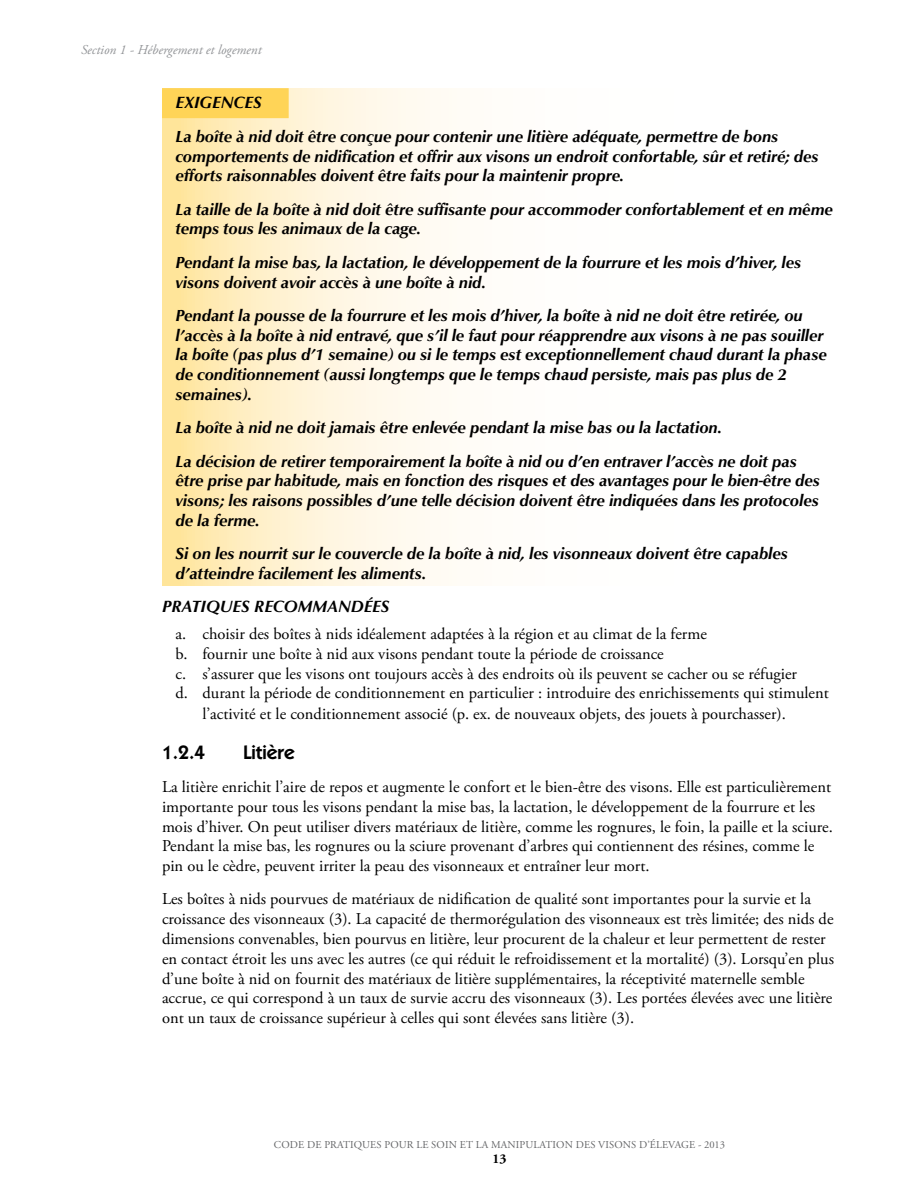
<style>
.page{position:relative;width:918px;height:1188px;background:#fff}
.page>*{position:absolute;margin:0;border:0;box-sizing:border-box;transform-origin:0 0}
.t1{font:600 19.5px "ITC Kabel Std";color:#000}
.t2{font:16.5px/19.8px "Adobe Garamond Pro";color:#000}
.t3{font:italic 700 16.5px/19.8px "Classico URW";color:#000}
.t4{font:italic 700 16.5px "Optima";color:#000}
.t5{font:italic 13.5px "Adobe Garamond Pro";color:#939598}
.t6{font:700 13.5px "Adobe Garamond Pro";color:#000}
.t7{font:10.5px "Adobe Garamond Pro";letter-spacing:.015em;color:#636466}
</style>
<div class="page">
<svg style="left:162px;top:88px;width:290px;height:497px"></svg>
<div style="left:162px;top:88px;width:127px;height:30px;background:#ffd457"></div>
<p class="t5" style="left:81px;top:42px;width:182px">Section 1 - Hébergement et logement</p>
<p class="t4" style="left:176px;top:93px;width:88px">EXIGENCES</p>
<p class="t3" style="left:176px;top:125px;width:644px">La boîte à nid doit être conçue pour contenir une litière adéquate, permettre de bons comportements de nidification et offrir aux visons un endroit confortable, sûr et retiré; des efforts raisonnables doivent être faits pour la maintenir propre.</p>
<p class="t3" style="left:176px;top:198px;width:659px">La taille de la boîte à nid doit être suffisante pour accommoder confortablement et en même temps tous les animaux de la cage.</p>
<p class="t3" style="left:176px;top:251px;width:627px">Pendant la mise bas, la lactation, le développement de la fourrure et les mois d’hiver, les visons doivent avoir accès à une boîte à nid.</p>
<p class="t3" style="left:176px;top:304px;width:653px">Pendant la pousse de la fourrure et les mois d’hiver, la boîte à nid ne doit être retirée, ou l’accès à la boîte à nid entravé, que s’il le faut pour réapprendre aux visons à ne pas souiller la boîte (pas plus d’1 semaine) ou si le temps est exceptionnellement chaud durant la phase de conditionnement (aussi longtemps que le temps chaud persiste, mais pas plus de 2 semaines).</p>
<p class="t3" style="left:176px;top:410px;width:623px;line-height:33.3px">La boîte à nid ne doit jamais être enlevée pendant la mise bas ou la lactation.<br>La décision de retirer temporairement la boîte à nid ou d’en entraver l’accès ne doit pas</p>
<p class="t3" style="left:176px;top:470px;width:646px;text-align:justify">être prise par habitude, mais en fonction des risques et des avantages pour le bien-être des visons; les raisons possibles d’une telle décision doivent être indiquées dans les protocoles de la ferme.</p>
<p class="t3" style="left:176px;top:543px;width:614px">Si on les nourrit sur le couvercle de la boîte à nid, les visonneaux doivent être capables d’atteindre facilement les aliments.</p>
<p class="t4" style="left:162px;top:597px;width:229px">PRATIQUES RECOMMANDÉES</p>
<p class="t2" style="left:176px;top:624px;width:533px">a. choisir des boîtes à nids idéalement adaptées à la région et au climat de la ferme</p>
<p class="t2" style="left:176px;top:644px;width:490px">b. fournir une boîte à nid aux visons pendant toute la période de croissance</p>
<p class="t2" style="left:176px;top:664px;width:623px">c. s’assurer que les visons ont toujours accès à des endroits où ils peuvent se cacher ou se réfugier</p>
<p class="t2" style="left:176px;top:684px;width:655px">d. durant la période de conditionnement en particulier : introduire des enrichissements qui stimulent</p>
<p class="t2" style="left:202px;top:704px;width:585px">l’activité et le conditionnement associé (p. ex. de nouveaux objets, des jouets à pourchasser).</p>
<p class="t1" style="left:162px;top:741px;width:45px">1.2.4</p>
<p class="t1" style="left:243px;top:741px;width:53px">Litière</p>
<p class="t2" style="left:162px;top:777px;width:672px">La litière enrichit l’aire de repos et augmente le confort et le bien-être des visons. Elle est particulièrement importante pour tous les visons pendant la mise bas, la lactation, le développement de la fourrure et les mois d’hiver. On peut utiliser divers matériaux de litière, comme les rognures, le foin, la paille et la sciure.<br>Pendant la mise bas, les rognures ou la sciure provenant d’arbres qui contiennent des résines, comme le pin ou le cèdre, peuvent irriter la peau des visonneaux et entraîner leur mort.</p>
<p class="t2" style="left:162px;top:890px;width:674px">Les boîtes à nids pourvues de matériaux de nidification de qualité sont importantes pour la survie et la croissance des visonneaux (3). La capacité de thermorégulation des visonneaux est très limitée; des nids de dimensions convenables, bien pourvus en litière, leur procurent de la chaleur et leur permettent de rester en contact étroit les uns avec les autres (ce qui réduit le refroidissement et la mortalité) (3). Lorsqu’en plus d’une boîte à nid on fournit des matériaux de litière supplémentaires, la réceptivité maternelle semble accrue, ce qui correspond à un taux de survie accru des visonneaux (3). Les portées élevées avec une litière ont un taux de croissance supérieur à celles qui sont élevées sans litière (3).</p>
<p class="t7" style="left:274px;top:1139px;width:453px">CODE DE PRATIQUES POUR LE SOIN ET LA MANIPULATION DES VISONS D’ÉLEVAGE - 2013</p>
<p class="t6" style="left:492px;top:1151px;width:16px">13</p>
</div>
